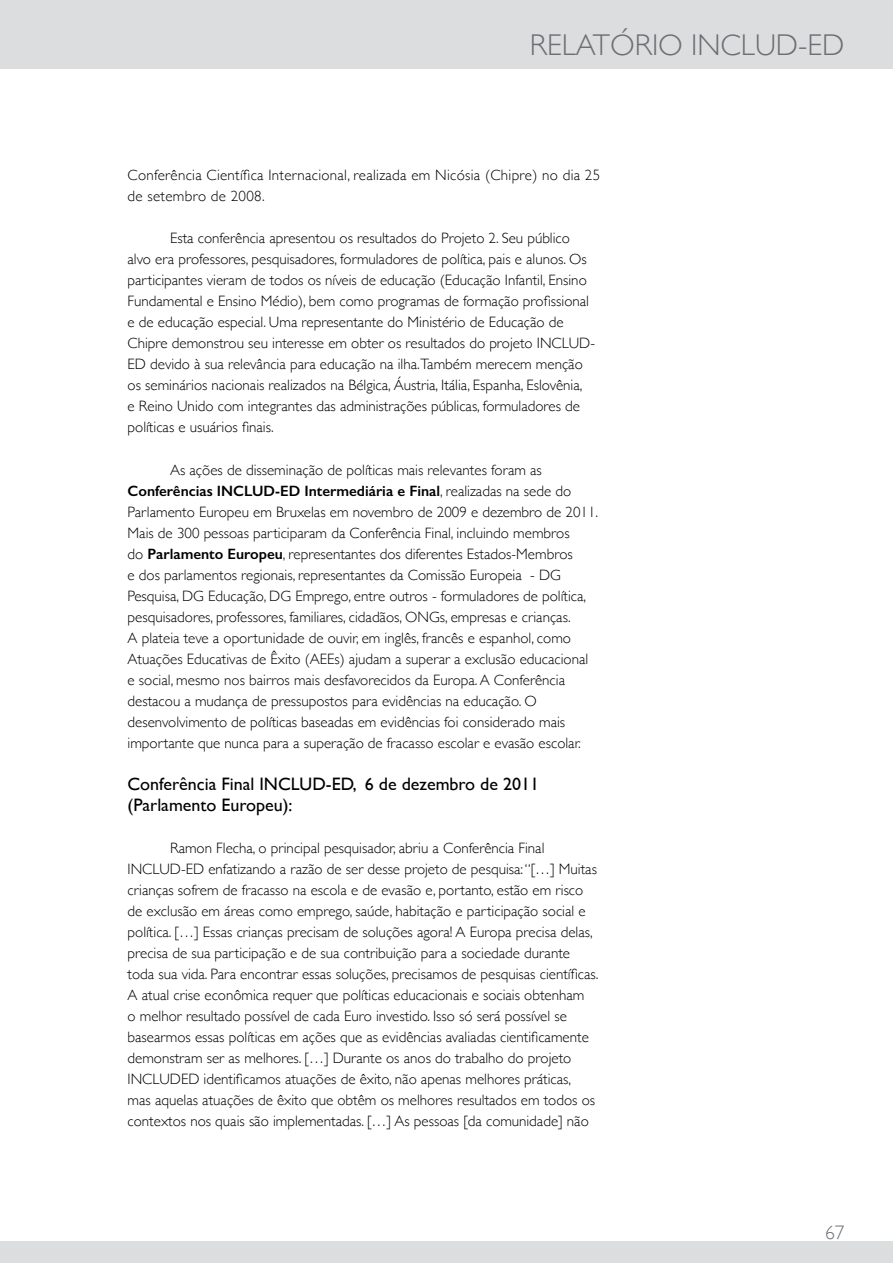
<style>
.page{position:relative;width:893px;height:1263px;background:#fff}
.page>*{position:absolute;margin:0;border:0;box-sizing:border-box;transform-origin:0 0}
.t1{font:300 30px "Gill Sans";color:#6d6e71}
.t2{font:300 19.5px "Gill Sans";color:#6d6e71}
.t3{font:18px/21px "Gill Sans";color:#000}
.t4{font:300 15px/21px "Gill Sans";color:#000}
.t5{font:300 15px/21px "Gill Sans";letter-spacing:.02em;color:#000}
.s1{font-weight:600}
</style>
<div class="page">
<div style="left:0;top:1242px;width:893px;height:21px;background:#dcddde"></div>
<div style="left:0;top:0;width:893px;height:68px;background:#dcddde"></div>
<h1 class="t1" style="left:530px;top:21px;width:316px">RELATÓRIO INCLUD-ED</h1>
<p class="t5" style="left:128px;top:164px;width:474px">Conferência Científica Internacional, realizada em Nicósia (Chipre) no dia 25 de setembro de 2008.</p>
<p class="t4" style="left:128px;top:227px;width:469px;text-indent:43px">Esta conferência apresentou os resultados do Projeto 2. Seu público alvo era professores, pesquisadores, formuladores de política, pais e alunos. Os participantes vieram de todos os níveis de educação (Educação Infantil, Ensino Fundamental e Ensino Médio), bem como programas de formação profissional e de educação especial. Uma representante do Ministério de Educação de Chipre demonstrou seu interesse em obter os resultados do projeto INCLUD-ED devido à sua relevância para educação na ilha.Também merecem menção os seminários nacionais realizados na Bélgica, Áustria, Itália, Espanha, Eslovênia,<br>e Reino Unido com integrantes das administrações públicas, formuladores de políticas e usuários finais.</p>
<p class="t4" style="left:128px;top:458px;width:472px;text-indent:43px">As ações de disseminação de políticas mais relevantes foram as <span class="s1">Conferências INCLUD-ED Intermediária e Final</span>, realizadas na sede do Parlamento Europeu em Bruxelas em novembro de 2009 e dezembro de 2011.<br>Mais de 300 pessoas participaram da Conferência Final, incluindo membros<br>do <span class="s1">Parlamento Europeu</span>, representantes dos diferentes Estados-Membros<br>e dos parlamentos regionais, representantes da Comissão Europeia - DG Pesquisa, DG Educação, DG Emprego, entre outros - formuladores de política, pesquisadores, professores, familiares, cidadãos, ONGs, empresas e crianças.<br>A plateia teve a oportunidade de ouvir, em inglês, francês e espanhol, como Atuações Educativas de Êxito (AEEs) ajudam a superar a exclusão educacional e social, mesmo nos bairros mais desfavorecidos da Europa. A Conferência destacou a mudança de pressupostos para evidências na educação. O desenvolvimento de políticas baseadas em evidências foi considerado mais importante que nunca para a superação de fracasso escolar e evasão escolar.</p>
<p class="t3" style="left:128px;top:773px;width:413px">Conferência Final INCLUD-ED, 6 de dezembro de 2011 (Parlamento Europeu):</p>
<p class="t4" style="left:128px;top:836px;width:472px;text-indent:43px">Ramon Flecha, o principal pesquisador, abriu a Conferência Final INCLUD-ED enfatizando a razão de ser desse projeto de pesquisa: “[…] Muitas crianças sofrem de fracasso na escola e de evasão e, portanto, estão em risco de exclusão em áreas como emprego, saúde, habitação e participação social e política. […] Essas crianças precisam de soluções agora! A Europa precisa delas, precisa de sua participação e de sua contribuição para a sociedade durante toda sua vida. Para encontrar essas soluções, precisamos de pesquisas científicas.<br>A atual crise econômica requer que políticas educacionais e sociais obtenham<br>o melhor resultado possível de cada Euro investido. Isso só será possível se basearmos essas políticas em ações que as evidências avaliadas cientificamente demonstram ser as melhores. […] Durante os anos do trabalho do projeto INCLUDED identificamos atuações de êxito, não apenas melhores práticas,<br>mas aquelas atuações de êxito que obtêm os melhores resultados em todos os contextos nos quais são implementadas. […] As pessoas [da comunidade] não</p>
<h2 class="t2" style="left:825px;top:1217px;width:21px">67</h2>
</div>
